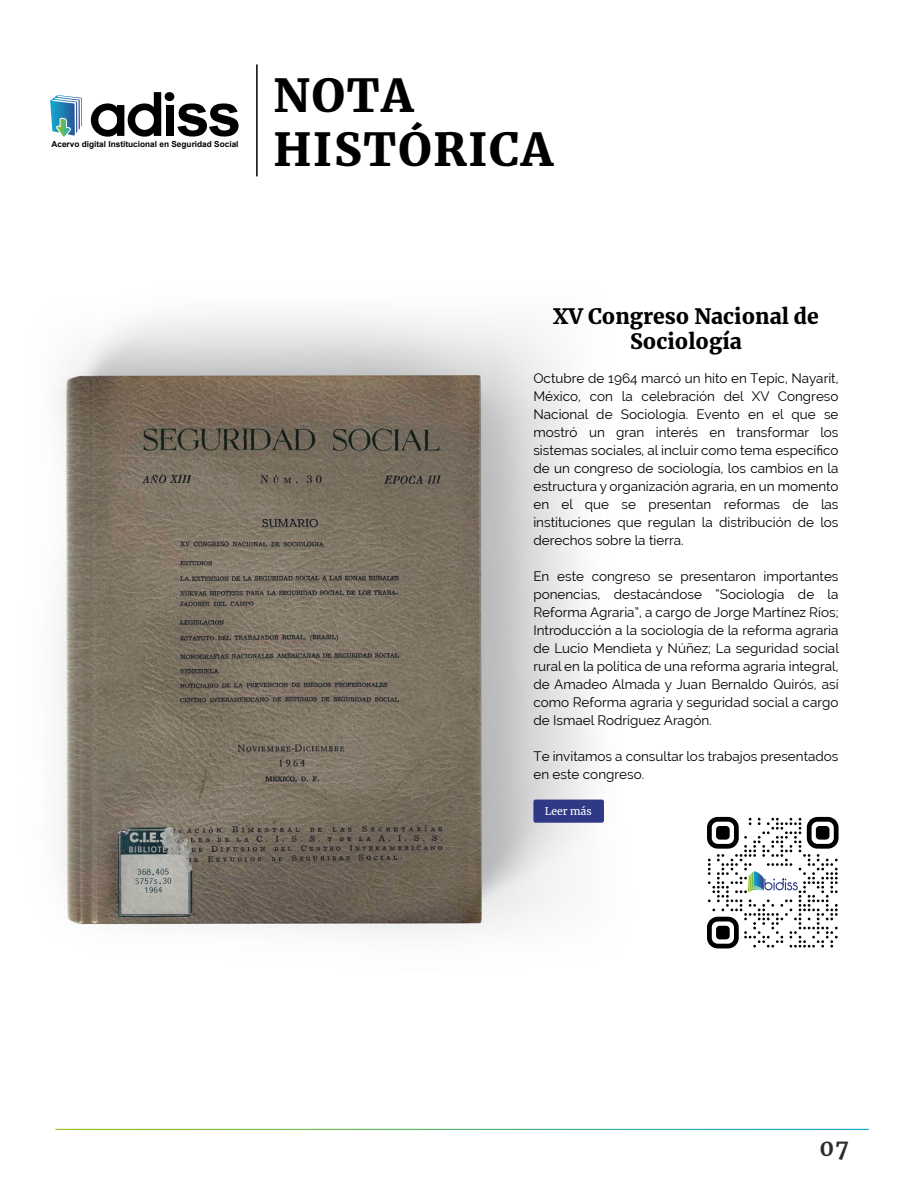
<style>
.page{position:relative;width:918px;height:1188px;background:#fff}
.page>*{position:absolute;margin:0;border:0;box-sizing:border-box;transform-origin:0 0}
.t1{font:900 45px/54px "Merriweather";letter-spacing:.04em;color:#000}
.t2{font:700 22.5px "Merriweather";color:#2e2d2c}
.t3{font:900 21px/25.2px "Merriweather";color:#000;text-align:center}
.t4{font:13.5px/18px "Raleway";color:#000;text-align:justify}
.t5{font:10.5px "Merriweather";color:#fff}
.t6{font:700 8.25px "Arial";color:#000}
</style>
<div class="page">
<img style="left:58px;top:316px;width:673px;height:633px">
<hr style="left:256px;top:64px;width:2px;height:112px;background:#000">
<svg style="left:91px;top:92px;width:148px;height:45px"></svg>
<svg style="left:50px;top:95px;width:32px;height:42px"></svg>
<div style="left:533px;top:800px;width:71px;height:23px;background:#2f3986;border-radius:2px"></div>
<svg style="left:55px;top:1129px;width:814px;height:1px"></svg>
<svg style="left:707px;top:817px;width:132px;height:131px"></svg>
<p class="t6" style="left:51px;top:138px;width:189px">Acervo digital Institucional en Seguridad Social</p>
<h1 class="t1" style="left:273px;top:67px;width:281px">NOTA<br>HISTÓRICA</h1>
<h3 class="t3" style="left:553px;top:303px;width:267px">XV Congreso Nacional de<br>Sociología</h3>
<p class="t4" style="left:533px;top:369px;width:307px">Octubre de 1964 marcó un hito en Tepic, Nayarit, México, con la celebración del XV Congreso Nacional de Sociología. Evento en el que se mostró un gran interés en transformar los sistemas sociales, al incluir como tema específico de un congreso de sociología, los cambios en la estructura y organización agraria, en un momento en el que se presentan reformas de las instituciones que regulan la distribución de los derechos sobre la tierra.</p>
<p class="t4" style="left:533px;top:567px;width:307px">En este congreso se presentaron importantes ponencias, destacándose “Sociología de la Reforma Agraria”, a cargo de Jorge Martínez Ríos; Introducción a la sociología de la reforma agraria de Lucio Mendieta y Núñez; La seguridad social rural en la política de una reforma agraria integral, de Amadeo Almada y Juan Bernaldo Quirós, así como Reforma agraria y seguridad social a cargo de Ismael Rodríguez Aragón.</p>
<p class="t4" style="left:533px;top:747px;width:307px">Te invitamos a consultar los trabajos presentados en este congreso.</p>
<p class="t5" style="left:545px;top:804px;width:49px">Leer más</p>
<h2 class="t2" style="left:820px;top:1132px;width:31px">07</h2>
</div>
